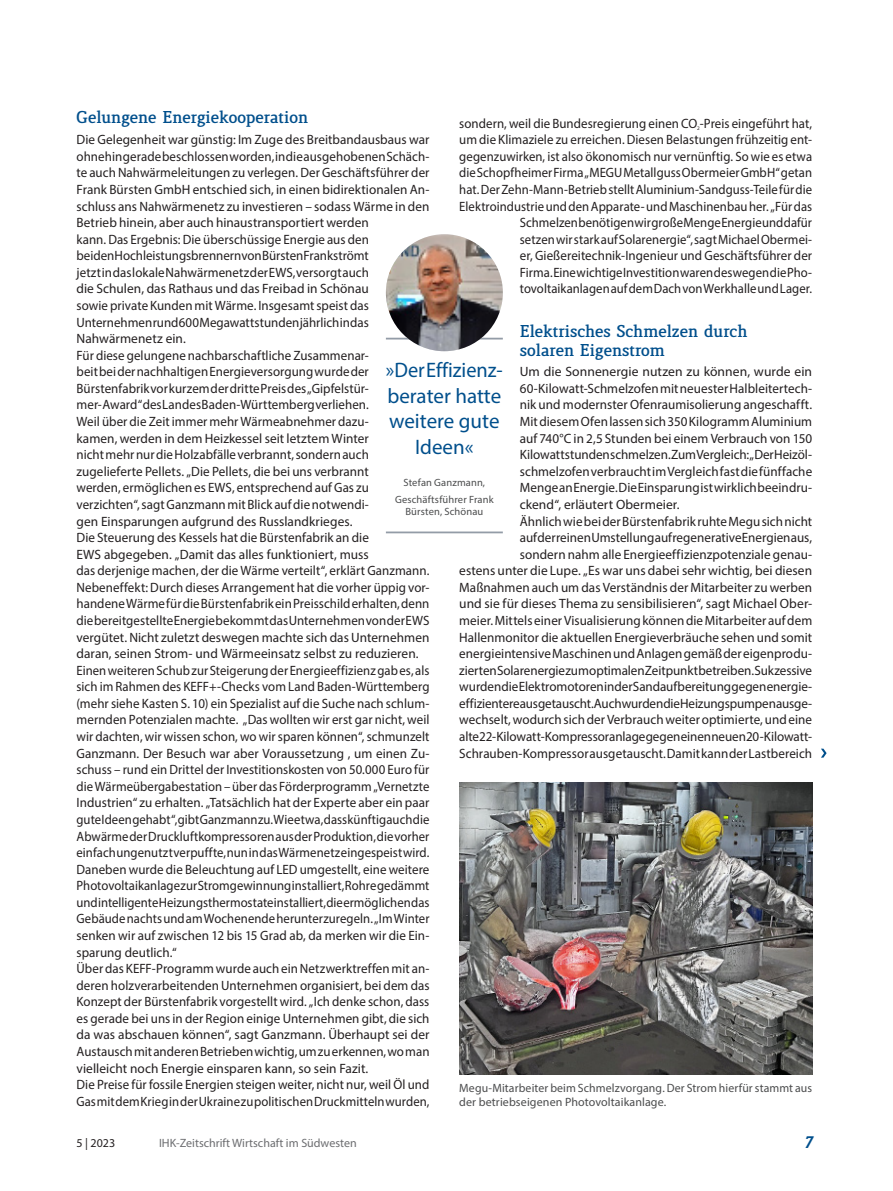
<style>
.page{position:relative;width:893px;height:1191px;background:#fff}
.page>*{position:absolute;margin:0;border:0;box-sizing:border-box;transform-origin:0 0}
.R___Zitate_Luftspalt{font:21px/25.5px "Myriad Pro";color:#004f8c;text-align:center}
.R___Zwiti{font:800 16.5px/19.8px "Lenga";color:#004f8c}
.t1{font:italic 900 16.5px "Lenga";color:#004f8c}
.R___Grundtext{font:13.5px/16.5px "Myriad Pro";letter-spacing:.005em;color:#231f20}
.R___Grundtext-2{font:13.5px/16.5px "Myriad Pro";letter-spacing:.005em;color:#231f20;text-align:justify;scale:.96 1}
.R___Grundtext-3{font:13.5px/16.5px "Myriad Pro";letter-spacing:.005em;color:#231f20;text-align:justify;scale:.94 1}
.R___Grundtext-4{font:13.5px/16.5px "Myriad Pro";letter-spacing:.005em;color:#231f20;text-align:right;scale:.95 1}
.R___Bildunterschrift{font:12px/13.5px "Myriad Pro";letter-spacing:.01em;color:#4b4c4d}
.t2{font:12px "Myriad Pro";color:#6c6d70}
.t3{font:12px "Myriad Pro";color:#231f20}
.R___Bildunterschrift-2{font:10.5px/12.6px "Myriad Pro";letter-spacing:.01em;color:#4b4c4d;text-align:center}
.R___Grundtext-5{font:5.4px "Myriad Pro";color:#231f20;scale:.96 1}
</style>
<div class="page">
<hr style="left:386px;top:338px;width:117px;height:1px;background:#939ca7">
<hr style="left:386px;top:531px;width:117px;height:2px;background:#939ca7">
<img style="left:386px;top:234px;width:117px;height:117px;border-radius:58px">
<img style="left:459px;top:783px;width:353px;height:291px">
<svg style="left:821px;top:748px;width:6px;height:9px"></svg>
<p class="R___Zwiti" style="left:77px;top:108px;width:233px">Gelungene Energiekooperation</p>
<p class="R___Grundtext" style="left:77px;top:131px;width:354px">Die Gelegenheit war günstig: Im Zuge des Breitbandausbaus war ohnehin gerade beschlossen worden, in die ausgehobenen Schäch&shy;te auch Nahwärmeleitungen zu verlegen. Der Geschäftsführer der Frank Bürsten GmbH entschied sich, in einen bidirektionalen An&shy;schluss ans Nahwärmenetz zu investieren – sodass Wärme in den Betrieb hinein, aber auch hinaustransportiert werden<br>kann. Das Ergebnis: Die überschüssige Energie aus den<br>beiden Hochleistungsbrennern von Bürsten Frank strömt<br>jetzt in das lokale Nahwärmenetz der EWS, versorgt auch<br>die Schulen, das Rathaus und das Freibad in Schönau<br>sowie private Kunden mit Wärme. Insgesamt speist das Unternehmen rund 600 Megawattstunden jährlich in das Nahwärmenetz ein.</p>
<p class="R___Grundtext-2" style="left:77px;top:347px;width:306px">Für diese gelungene nachbarschaftliche Zusammenar&shy;beit bei der nachhaltigen Energieversorgung wurde der Bürstenfabrik vor kurzem der dritte Preis des „Gipfelstür&shy;mer- Award“ des Landes Baden-Württemberg verliehen.</p>
<p class="R___Grundtext-2" style="left:77px;top:413px;width:306px">Weil über die Zeit immer mehr Wärmeabnehmer dazu&shy;kamen, werden in dem Heizkessel seit letztem Winter nicht mehr nur die Holzabfälle verbrannt, sondern auch zugelieferte Pellets. „Die Pellets, die bei uns verbrannt werden, ermöglichen es EWS, entsprechend auf Gas zu verzichten“, sagt Ganzmann mit Blick auf die notwendi&shy;gen Einsparungen aufgrund des Russlandkrieges.</p>
<p class="R___Grundtext" style="left:77px;top:529px;width:354px">Die Steuerung des Kessels hat die Bürstenfabrik an die<br>EWS abgegeben. „Damit das alles funktioniert, muss<br>das derjenige machen, der die Wärme verteilt“, erklärt Ganzmann.<br>Nebeneffekt: Durch dieses Arrangement hat die vorher üppig vor&shy;handene Wärme für die Bürstenfabrik ein Preisschild erhalten, denn die bereitgestellte Energie bekommt das Unternehmen von der EWS vergütet. Nicht zuletzt deswegen machte sich das Unternehmen daran, seinen Strom- und Wärmeeinsatz selbst zu reduzieren.</p>
<p class="R___Grundtext-3" style="left:77px;top:661px;width:377px">Einen weiteren Schub zur Steigerung der Energieeffizienz gab es, als sich im Rahmen des KEFF+-Checks vom Land Baden-Württemberg (mehr siehe Kasten S. 10) ein Spezialist auf die Suche nach schlum&shy;mernden Potenzialen machte. „Das wollten wir erst gar nicht, weil wir dachten, wir wissen schon, wo wir sparen können“, schmunzelt Ganzmann. Der Besuch war aber Voraussetzung , um einen Zu&shy;schuss – rund ein Drittel der Investitionskosten von 50.000 Euro für die Wärmeübergabestation – über das Förderprogramm „Vernetzte Industrien“ zu erhalten. „Tatsächlich hat der Experte aber ein paar gute Ideen gehabt“, gibt Ganzmann zu. Wie etwa, dass künftig auch die Abwärme der Druckluftkompressoren aus der Produktion, die vorher einfach ungenutzt verpuffte, nun in das Wärmenetz eingespeist wird.<br>Daneben wurde die Beleuchtung auf LED umgestellt, eine weitere Photovoltaikanlage zur Stromgewinnung installiert, Rohre gedämmt und intelligente Heizungsthermostate installiert, die ermöglichen das Gebäude nachts und am Wochenende herunterzuregeln. „Im Winter senken wir auf zwischen 12 bis 15 Grad ab, da merken wir die Ein&shy;sparung deutlich.“</p>
<p class="R___Grundtext-2" style="left:77px;top:960px;width:369px">Über das KEFF-Programm wurde auch ein Netzwerktreffen mit an&shy;deren holzverarbeitenden Unternehmen organisiert, bei dem das Konzept der Bürstenfabrik vorgestellt wird. „Ich denke schon, dass es gerade bei uns in der Region einige Unternehmen gibt, die sich da was abschauen können“, sagt Ganzmann. Überhaupt sei der Austausch mit anderen Betrieben wichtig, um zu erkennen, wo man vielleicht noch Energie einsparen kann, so sein Fazit.</p>
<p class="R___Grundtext-2" style="left:77px;top:1076px;width:369px">Die Preise für fossile Energien steigen weiter, nicht nur, weil Öl und<br>Gas mit dem Krieg in der Ukraine zu politischen Druckmitteln wurden,</p>
<p class="R___Grundtext-2" style="left:459px;top:115px;width:369px">sondern, weil die Bundesregierung einen CO -Preis eingeführt hat,</p>
<p class="R___Grundtext-5" style="left:697px;top:124px;width:4px">2</p>
<p class="R___Grundtext-4" style="left:459px;top:131px;width:373px">um die Klimaziele zu erreichen. Diesen Belastungen frühzeitig ent&shy;gegenzuwirken, ist also ökonomisch nur vernünftig. So wie es etwa die Schopfheimer Firma „MEGU Metallguss Obermeier GmbH“ getan hat. Der Zehn-Mann-Betrieb stellt Aluminium-Sandguss-Teile für die Elektroindustrie und den Apparate- und Maschinenbau her. „Für das Schmelzen benötigen wir große Menge Energie und dafür<br>setzen wir stark auf Solarenergie“, sagt Michael Obermei-<br>er, Gießereitechnik-Ingenieur und Geschäftsführer der<br>Firma. Eine wichtige Investition waren deswegen die Pho&shy;tovoltaikanlagen auf dem Dach von Werkhalle und Lager.</p>
<p class="R___Zwiti" style="left:520px;top:322px;width:229px">Elektrisches Schmelzen durch solaren Eigenstrom</p>
<p class="R___Grundtext" style="left:520px;top:363px;width:294px;text-align:justify">Um die Sonnenergie nutzen zu können, wurde ein 60-Kilowatt-Schmelzofen mit neuester Halbleitertech&shy;nik und modernster Ofenraumisolierung angeschafft.<br>Mit diesem Ofen lassen sich 350 Kilogramm Aluminium auf 740°C in 2,5 Stunden bei einem Verbrauch von 150<br>Kilowattstunden schmelzen. Zum Vergleich: „Der Heizöl&shy;schmelzofen verbraucht im Vergleich fast die fünffache Menge an Energie. Die Einsparung ist wirklich beeindru&shy;ckend“, erläutert Obermeier.</p>
<p class="R___Grundtext" style="left:459px;top:512px;width:354px;text-align:right">Ähnlich wie bei der Bürstenfabrik ruhte Megu sich nicht<br>auf der reinen Umstellung auf regenerative Energien aus,<br>sondern nahm alle Energieeffizienzpotenziale genau-<br>estens unter die Lupe. „Es war uns dabei sehr wichtig, bei diesen Maßnahmen auch um das Verständnis der Mitarbeiter zu werben und sie für dieses Thema zu sensibilisieren“, sagt Michael Ober&shy;meier. Mittels einer Visualisierung können die Mitarbeiter auf dem Hallenmonitor die aktuellen Energieverbräuche sehen und somit energieintensive Maschinen und Anlagen gemäß der eigenprodu&shy;zierten Solarenergie zum optimalen Zeitpunkt betreiben. Sukzessive wurden die Elektromotoren in der Sandaufbereitung gegen energie&shy;effizientere ausgetauscht. Auch wurden die Heizungspumpen ausge&shy;wechselt, wodurch sich der Verbrauch weiter optimierte, und eine alte 22-Kilowatt-Kompressoranlage gegen einen neuen 20-Kilowatt-Schrauben-Kompressor ausgetauscht. Damit kann der Lastbereich</p>
<p class="R___Zitate_Luftspalt" style="left:386px;top:357px;width:118px">»Der Effizienz&shy;berater hatte weitere gute<br>Ideen«</p>
<p class="R___Bildunterschrift-2" style="left:404px;top:476px;width:83px">Stefan Ganzmann,</p>
<p class="R___Bildunterschrift-2" style="left:395px;top:493px;width:100px">Geschäftsführer Frank<br>Bürsten, Schönau</p>
<p class="R___Bildunterschrift" style="left:459px;top:1081px;width:354px">Megu-Mitarbeiter beim Schmelzvorgang. Der Strom hierfür stammt aus der betriebseigenen Photovoltaikanlage.</p>
<p class="t3" style="left:77px;top:1135px;width:40px">5 | 2023</p>
<p class="t2" style="left:159px;top:1135px;width:199px">IHK-Zeitschrift Wirtschaft im Südwesten</p>
<p class="t1" style="left:804px;top:1134px;width:9px">7</p>
</div>
